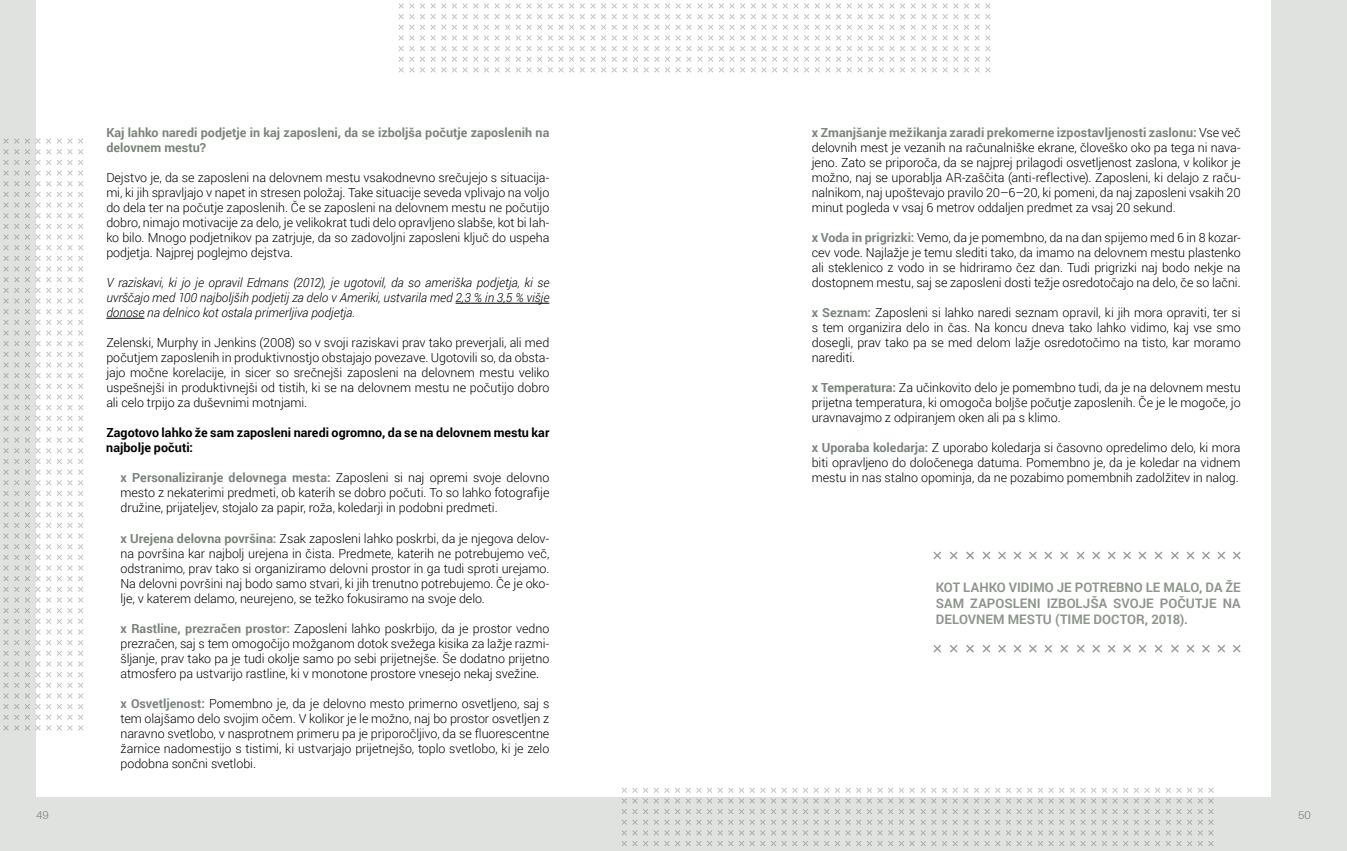
<style>
.page{position:relative;width:1347px;height:851px;background:#fff}
.page>*{position:absolute;margin:0;border:0;box-sizing:border-box;transform-origin:0 0}
.t1{font:700 13.12px/15.8px "Roboto";color:#90968f;text-align:justify}
.t2{font:300 12.5px/15px "Roboto";letter-spacing:-.005em;color:#000;text-align:justify}
.t3{font:italic 300 12.5px/15px "Roboto";letter-spacing:-.005em;color:#000;text-align:justify}
.t4{font:700 12.5px/15px "Roboto";color:#7b837b}
.t5{font:700 12.5px/15px "Roboto";letter-spacing:.005em;color:#000}
.t6{font:300 11.25px "Aileron";color:#7b837b}
.s1{font-weight:700;color:#7b837b}
</style>
<div class="page">
<div style="left:0;top:0;width:1346px;height:850px;background:#e0e2df"></div>
<div style="left:36px;top:0;width:1234px;height:795px;background:#fff"></div>
<hr style="left:455px;top:303px;width:94px;height:1px;background:#000">
<hr style="left:106px;top:318px;width:38px;height:1px;background:#000">
<svg style="left:950px;top:551px;width:7px;height:8px"></svg>
<svg style="left:933px;top:551px;width:8px;height:8px"></svg>
<svg style="left:966px;top:551px;width:8px;height:9px"></svg>
<svg style="left:1060px;top:551px;width:8px;height:8px"></svg>
<svg style="left:1154px;top:551px;width:8px;height:8px"></svg>
<svg style="left:982px;top:551px;width:8px;height:8px"></svg>
<svg style="left:1077px;top:551px;width:7px;height:8px"></svg>
<svg style="left:1171px;top:551px;width:7px;height:8px"></svg>
<svg style="left:998px;top:551px;width:8px;height:8px"></svg>
<svg style="left:1092px;top:551px;width:8px;height:8px"></svg>
<svg style="left:1186px;top:551px;width:8px;height:8px"></svg>
<svg style="left:1013px;top:551px;width:8px;height:8px"></svg>
<svg style="left:1108px;top:551px;width:7px;height:8px"></svg>
<svg style="left:1202px;top:551px;width:7px;height:8px"></svg>
<svg style="left:1029px;top:551px;width:7px;height:8px"></svg>
<svg style="left:1123px;top:551px;width:8px;height:8px"></svg>
<svg style="left:1217px;top:551px;width:8px;height:8px"></svg>
<svg style="left:1044px;top:551px;width:8px;height:8px"></svg>
<svg style="left:1138px;top:551px;width:8px;height:8px"></svg>
<svg style="left:1233px;top:551px;width:7px;height:8px"></svg>
<svg style="left:950px;top:645px;width:7px;height:7px"></svg>
<svg style="left:933px;top:645px;width:8px;height:7px"></svg>
<svg style="left:966px;top:645px;width:8px;height:8px"></svg>
<svg style="left:1060px;top:645px;width:8px;height:7px"></svg>
<svg style="left:1154px;top:645px;width:8px;height:7px"></svg>
<svg style="left:982px;top:645px;width:8px;height:7px"></svg>
<svg style="left:1077px;top:645px;width:7px;height:7px"></svg>
<svg style="left:1171px;top:645px;width:7px;height:7px"></svg>
<svg style="left:998px;top:645px;width:8px;height:7px"></svg>
<svg style="left:1092px;top:645px;width:8px;height:7px"></svg>
<svg style="left:1186px;top:645px;width:8px;height:7px"></svg>
<svg style="left:1013px;top:645px;width:8px;height:7px"></svg>
<svg style="left:1108px;top:645px;width:7px;height:7px"></svg>
<svg style="left:1202px;top:645px;width:7px;height:7px"></svg>
<svg style="left:1029px;top:645px;width:7px;height:7px"></svg>
<svg style="left:1123px;top:645px;width:8px;height:7px"></svg>
<svg style="left:1217px;top:645px;width:8px;height:7px"></svg>
<svg style="left:1044px;top:645px;width:8px;height:7px"></svg>
<svg style="left:1138px;top:645px;width:8px;height:7px"></svg>
<svg style="left:1233px;top:645px;width:7px;height:7px"></svg>
<svg style="left:398px;top:3px;width:592px;height:70px"></svg>
<svg style="left:620px;top:787px;width:593px;height:64px"></svg>
<svg style="left:3px;top:138px;width:80px;height:592px"></svg>
<p class="t4" style="left:106px;top:125px;width:444px">Kaj lahko naredi podjetje in kaj zaposleni, da se izboljša počutje zaposlenih na delovnem mestu?</p>
<p class="t2" style="left:106px;top:170px;width:444px">Dejstvo je, da se zaposleni na delovnem mestu vsakodnevno srečujejo s situacija&shy;mi, ki jih spravljajo v napet in stresen položaj. Take situacije seveda vplivajo na voljo do dela ter na počutje zaposlenih. Če se zaposleni na delovnem mestu ne počutijo dobro, nimajo motivacije za delo, je velikokrat tudi delo opravljeno slabše, kot bi lah&shy;ko bilo. Mnogo podjetnikov pa zatrjuje, da so zadovoljni zaposleni ključ do uspeha podjetja. Najprej poglejmo dejstva.</p>
<p class="t3" style="left:106px;top:275px;width:444px">V raziskavi, ki jo je opravil Edmans (2012), je ugotovil, da so ameriška podjetja, ki se uvrščajo med 100 najboljših podjetij za delo v Ameriki, ustvarila med 2,3 % in 3,5 % višje donose na delnico kot ostala primerljiva podjetja.</p>
<p class="t2" style="left:106px;top:335px;width:444px">Zelenski, Murphy in Jenkins (2008) so v svoji raziskavi prav tako preverjali, ali med počutjem zaposlenih in produktivnostjo obstajajo povezave. Ugotovili so, da obsta&shy;jajo močne korelacije, in sicer so srečnejši zaposleni na delovnem mestu veliko uspešnejši in produktivnejši od tistih, ki se na delovnem mestu ne počutijo dobro ali celo trpijo za duševnimi motnjami.</p>
<p class="t5" style="left:106px;top:425px;width:444px">Zagotovo lahko že sam zaposleni naredi ogromno, da se na delovnem mestu kar najbolje počuti:</p>
<p class="t2" style="left:120px;top:470px;width:430px"><span class="s1">x Personaliziranje delovnega mesta:</span> Zaposleni si naj opremi svoje delovno mesto z nekaterimi predmeti, ob katerih se dobro počuti. To so lahko fotografije družine, prijateljev, stojalo za papir, roža, koledarji in podobni predmeti.</p>
<p class="t2" style="left:120px;top:530px;width:430px"><span class="s1">x Urejena delovna površina:</span> Zsak zaposleni lahko poskrbi, da je njegova delov&shy;na površina kar najbolj urejena in čista. Predmete, katerih ne potrebujemo več, odstranimo, prav tako si organiziramo delovni prostor in ga tudi sproti urejamo.<br>Na delovni površini naj bodo samo stvari, ki jih trenutno potrebujemo. Če je oko&shy;lje, v katerem delamo, neurejeno, se težko fokusiramo na svoje delo.</p>
<p class="t2" style="left:120px;top:620px;width:430px"><span class="s1">x Rastline, prezračen prostor:</span> Zaposleni lahko poskrbijo, da je prostor vedno prezračen, saj s tem omogočijo možganom dotok svežega kisika za lažje razmi&shy;šljanje, prav tako pa je tudi okolje samo po sebi prijetnejše. Še dodatno prijetno atmosfero pa ustvarijo rastline, ki v monotone prostore vnesejo nekaj svežine.</p>
<p class="t2" style="left:120px;top:695px;width:430px"><span class="s1">x Osvetljenost:</span> Pomembno je, da je delovno mesto primerno osvetljeno, saj s tem olajšamo delo svojim očem. V kolikor je le možno, naj bo prostor osvetljen z naravno svetlobo, v nasprotnem primeru pa je priporočljivo, da se fluorescentne žarnice nadomestijo s tistimi, ki ustvarjajo prijetnejšo, toplo svetlobo, ki je zelo podobna sončni svetlobi.</p>
<p class="t2" style="left:811px;top:125px;width:430px"><span class="s1">x Zmanjšanje mežikanja zaradi prekomerne izpostavljenosti zaslonu:</span> Vse več delovnih mest je vezanih na računalniške ekrane, človeško oko pa tega ni nava&shy;jeno. Zato se priporoča, da se najprej prilagodi osvetljenost zaslona, v kolikor je možno, naj se uporablja AR-zaščita (anti-reflective). Zaposleni, ki delajo z raču&shy;nalnikom, naj upoštevajo pravilo 20–6–20, ki pomeni, da naj zaposleni vsakih 20 minut pogleda v vsaj 6 metrov oddaljen predmet za vsaj 20 sekund.</p>
<p class="t2" style="left:811px;top:230px;width:430px"><span class="s1">x Voda in prigrizki:</span> Vemo, da je pomembno, da na dan spijemo med 6 in 8 kozar&shy;cev vode. Najlažje je temu slediti tako, da imamo na delovnem mestu plastenko ali steklenico z vodo in se hidriramo čez dan. Tudi prigrizki naj bodo nekje na dostopnem mestu, saj se zaposleni dosti težje osredotočajo na delo, če so lačni.</p>
<p class="t2" style="left:811px;top:305px;width:430px"><span class="s1">x Seznam:</span> Zaposleni si lahko naredi seznam opravil, ki jih mora opraviti, ter si s tem organizira delo in čas. Na koncu dneva tako lahko vidimo, kaj vse smo dosegli, prav tako pa se med delom lažje osredotočimo na tisto, kar moramo narediti.</p>
<p class="t2" style="left:811px;top:380px;width:430px"><span class="s1">x Temperatura:</span> Za učinkovito delo je pomembno tudi, da je na delovnem mestu prijetna temperatura, ki omogoča boljše počutje zaposlenih. Če je le mogoče, jo uravnavajmo z odpiranjem oken ali pa s klimo.</p>
<p class="t2" style="left:811px;top:440px;width:430px"><span class="s1">x Uporaba koledarja:</span> Z uporabo koledarja si časovno opredelimo delo, ki mora biti opravljeno do določenega datuma. Pomembno je, da je koledar na vidnem mestu in nas stalno opominja, da ne pozabimo pomembnih zadolžitev in nalog.</p>
<p class="t1" style="left:935px;top:579px;width:306px">KOT LAHKO VIDIMO JE POTREBNO LE MALO, DA ŽE SAM ZAPOSLENI IZBOLJŠA SVOJE POČUTJE NA DELOVNEM MESTU (TIME DOCTOR, 2018).</p>
<p class="t6" style="left:36px;top:808px;width:14px">49</p>
<p class="t6" style="left:1298px;top:808px;width:14px">50</p>
</div>
